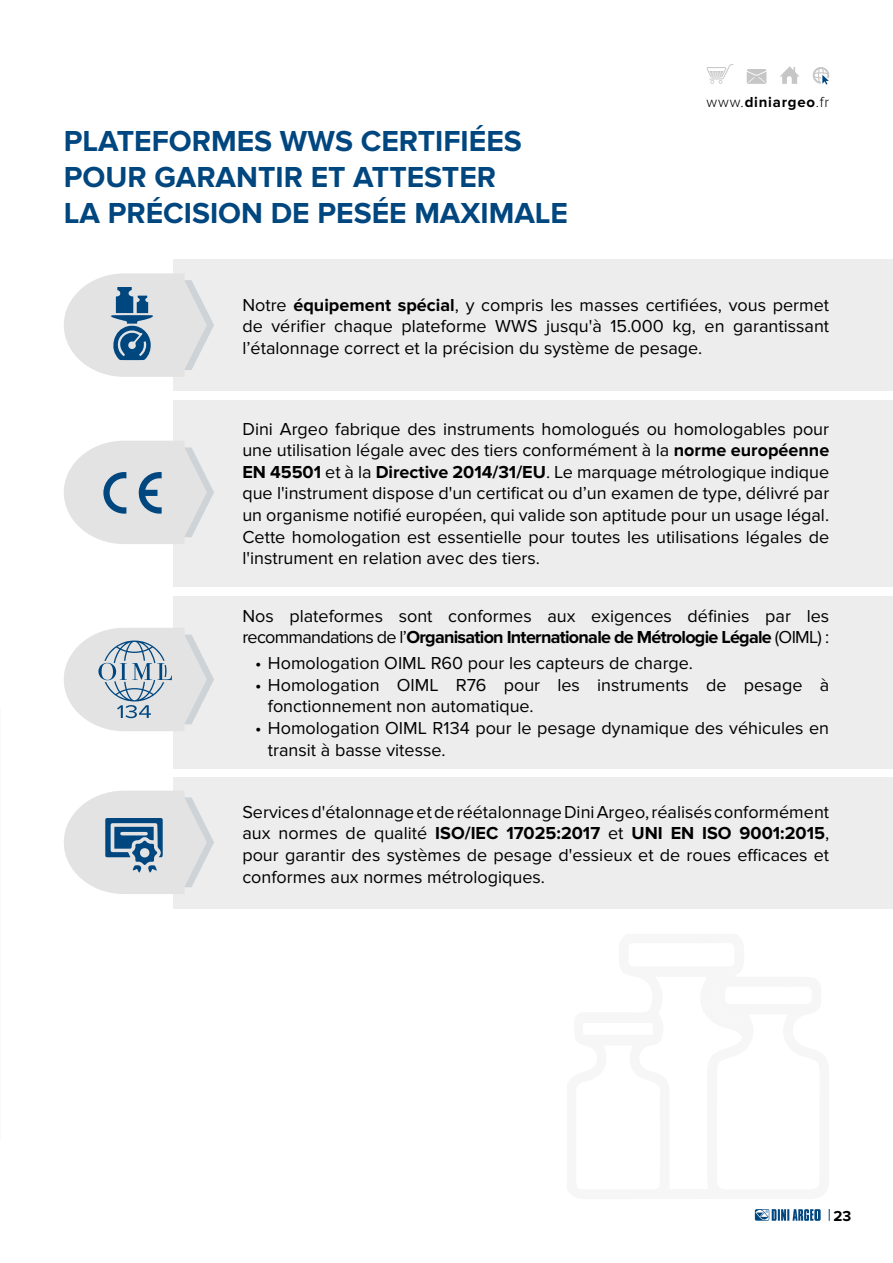
<style>
.page{position:relative;width:893px;height:1263px;background:#fff}
.page>*{position:absolute;margin:0;border:0;box-sizing:border-box;transform-origin:0 0}
.t1{font:700 30px/36px "Proxima Nova";color:#00467f}
.t2{font:18px/21.6px "Proxima Nova";color:#000;text-align:justify}
.t3{font:700 15px "Proxima Nova";letter-spacing:.05em;color:#000}
.s1{font-weight:300}
.s2{font-weight:700}
</style>
<div class="page">
<svg style="left:829px;top:1209px;width:1px;height:12px"></svg>
<svg style="left:755px;top:1209px;width:66px;height:12px"></svg>
<div style="left:174px;top:400px;width:719px;height:187px;background:#ededed"></div>
<div style="left:174px;top:259px;width:719px;height:132px;background:#ededed"></div>
<svg style="left:813px;top:67px;width:16px;height:18px"></svg>
<svg style="left:780px;top:66px;width:19px;height:18px"></svg>
<svg style="left:747px;top:69px;width:19px;height:15px"></svg>
<svg style="left:707px;top:64px;width:27px;height:20px"></svg>
<div style="left:174px;top:777px;width:719px;height:132px;background:#ededed"></div>
<div style="left:174px;top:596px;width:719px;height:172px;background:#ededed"></div>
<svg style="left:64px;top:791px;width:150px;height:103px"></svg>
<svg style="left:64px;top:273px;width:150px;height:104px"></svg>
<svg style="left:64px;top:441px;width:150px;height:103px"></svg>
<svg style="left:64px;top:628px;width:150px;height:103px"></svg>
<h1 class="t1" style="left:64px;top:124px;width:506px">PLATEFORMES WWS CERTIFIÉES<br>POUR GARANTIR ET ATTESTER<br>LA PRÉCISION DE PESÉE MAXIMALE</h1>
<p class="t3" style="left:707px;top:93px;width:124px"><span class="s1">www.</span>diniargeo<span class="s1">.fr</span></p>
<p class="t2" style="left:242px;top:294px;width:588px">Notre <span class="s2">équipement spécial</span>, y compris les masses certifiées, vous permet de vérifier chaque plateforme WWS jusqu'à 15.000 kg, en garantissant l’étalonnage correct et la précision du système de pesage.</p>
<p class="t2" style="left:242px;top:418px;width:588px">Dini Argeo fabrique des instruments homologués ou homologables pour une utilisation légale avec des tiers conformément à la <span class="s2">norme européenne EN 45501</span> et à la <span class="s2">Directive 2014/31/EU</span>. Le marquage métrologique indique que l'instrument dispose d'un certificat ou d’un examen de type, délivré par un organisme notifié européen, qui valide son aptitude pour un usage légal.<br>Cette homologation est essentielle pour toutes les utilisations légales de l'instrument en relation avec des tiers.</p>
<p class="t2" style="left:242px;top:605px;width:588px">Nos plateformes sont conformes aux exigences définies par les recommandations de l’<span class="s2">Organisation Internationale de Métrologie Légale</span> (OIML) :</p>
<p class="t2" style="left:255px;top:653px;width:439px">• Homologation OIML R60 pour les capteurs de charge.</p>
<p class="t2" style="left:268px;top:674px;width:563px;text-indent:-13px">• Homologation OIML R76 pour les instruments de pesage à fonctionnement non automatique.</p>
<p class="t2" style="left:268px;top:717px;width:563px;text-indent:-13px">• Homologation OIML R134 pour le pesage dynamique des véhicules en transit à basse vitesse.</p>
<p class="t2" style="left:242px;top:801px;width:588px">Services d'étalonnage et de réétalonnage Dini Argeo, réalisés conformément aux normes de qualité <span class="s2">ISO/IEC 17025:2017</span> et <span class="s2">UNI EN ISO 9001:2015</span>, pour garantir des systèmes de pesage d'essieux et de roues efficaces et conformes aux normes métrologiques.</p>
<p class="t3" style="left:833px;top:1207px;width:19px">23</p>
</div>
